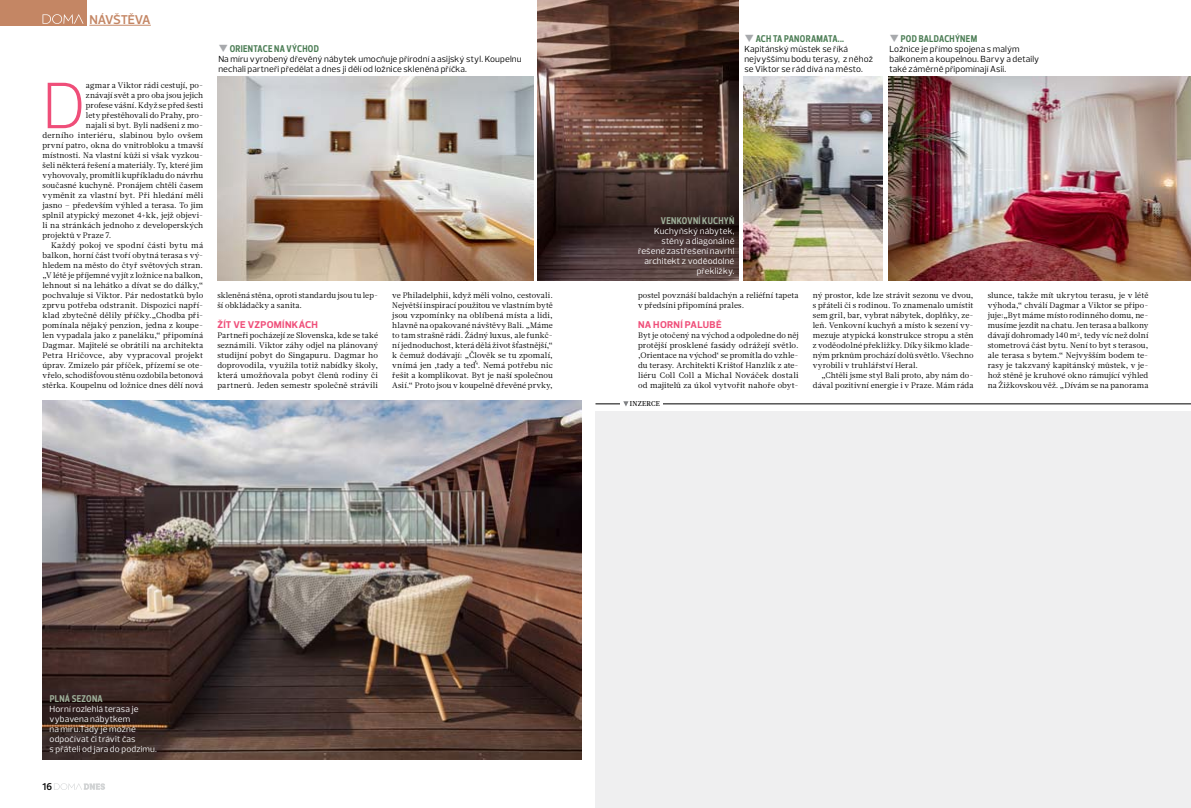
<style>
.page{position:relative;width:1191px;height:808px;background:#fff}
.page>*{position:absolute;margin:0;border:0;box-sizing:border-box;transform-origin:0 0}
.t1{font:300 66.8px "Prelo";color:#ef4e79}
.t2{font:600 13px "Prelo";letter-spacing:-.02em;color:#c48664}
.t3{font:700 10px "Prelo Condensed";letter-spacing:.025em;color:#4c7d55}
.t4{font:700 10px "Prelo";letter-spacing:.025em;color:#ef4e79}
.t5{font:700 10px "Prelo Condensed";letter-spacing:.025em;color:#9daf99}
.t6{font:600 10px "Prelo";color:#000}
.t7{font:9px/10px "Prelo";letter-spacing:.015em;color:#000}
.t8{font:9px/10px "Prelo";letter-spacing:.015em;color:#fff}
.t9{font:8px/10px "Glosa Text";letter-spacing:.01em;color:#000;text-align:justify}
.t10{font:8px "Glosa Text";letter-spacing:.03em;color:#000}
.t11{font:500 7px "Glosa Headline";letter-spacing:.035em;color:#000}
.s1{color:#a7a9ac}
</style>
<div class="page">
<img style="left:744px;top:77px;width:139px;height:204px">
<img style="left:538px;top:0;width:200px;height:281px">
<img style="left:889px;top:77px;width:302px;height:204px">
<img style="left:217px;top:77px;width:316px;height:204px">
<img style="left:43px;top:401px;width:538px;height:359px">
<svg style="left:54px;top:783px;width:51px;height:7px"></svg>
<div style="left:0;top:0;width:87px;height:26px;background:#c48664"></div>
<hr style="left:89px;top:25px;width:62px;height:1px;background:#c48664">
<svg style="left:43px;top:14px;width:40px;height:10px"></svg>
<div style="left:595px;top:411px;width:596px;height:397px;background:#efeff0"></div>
<hr style="left:595px;top:404px;width:596px;height:1px;background:#000">
<div style="left:620px;top:399px;width:43px;height:12px;background:#fff"></div>
<svg style="left:623px;top:401px;width:5px;height:5px"></svg>
<h2 class="t2" style="left:89px;top:12px;width:63px">NÁVŠTĚVA</h2>
<h1 class="t1" style="left:43px;top:65px;width:45px">D</h1>
<p class="t9" style="left:86px;top:80px;width:119px">agmar a Viktor rádi cestují, po-</p>
<p class="t9" style="left:86px;top:90px;width:119px">znávají svět a pro oba jsou jejich</p>
<p class="t9" style="left:86px;top:100px;width:119px">profese vášní. Když se před šesti</p>
<p class="t9" style="left:86px;top:110px;width:119px">lety přestěhovali do Prahy, pro-</p>
<p class="t9" style="left:86px;top:120px;width:119px">najali si byt. Byli nadšeni z mo-</p>
<p class="t9" style="left:43px;top:130px;width:162px">derního interiéru, slabinou bylo ovšem</p>
<p class="t9" style="left:43px;top:140px;width:162px">první patro, okna do vnitrobloku a tmavší</p>
<p class="t9" style="left:43px;top:150px;width:162px">místnosti. Na vlastní kůži si však vyzkou-</p>
<p class="t9" style="left:43px;top:160px;width:162px">šeli některá řešení a materiály. Ty, které jim</p>
<p class="t9" style="left:43px;top:170px;width:162px">vyhovovaly, promítli kupříkladu do návrhu</p>
<p class="t9" style="left:43px;top:180px;width:162px">současné kuchyně. Pronájem chtěli časem</p>
<p class="t10" style="left:43px;top:190px;width:162px">vyměnit za vlastní byt. Při hledání měli</p>
<p class="t9" style="left:43px;top:200px;width:162px">jasno – především výhled a terasa. To jim</p>
<p class="t9" style="left:43px;top:210px;width:162px">splnil atypický mezonet 4+kk, jejž objevi-</p>
<p class="t9" style="left:43px;top:220px;width:162px">li na stránkách jednoho z developerských</p>
<p class="t9" style="left:43px;top:230px;width:70px">projektů v Praze 7.</p>
<p class="t10" style="left:51px;top:240px;width:154px">Každý pokoj ve spodní části bytu má</p>
<p class="t9" style="left:43px;top:250px;width:162px">balkon, horní část tvoří obytná terasa s vý-</p>
<p class="t9" style="left:43px;top:260px;width:162px">hledem na město do čtyř světových stran.</p>
<p class="t9" style="left:43px;top:270px;width:162px">„V létě je příjemné vyjít z ložnice na balkon,</p>
<p class="t9" style="left:43px;top:280px;width:162px">lehnout si na lehátko a dívat se do dálky,“</p>
<p class="t9" style="left:43px;top:290px;width:162px">pochvaluje si Viktor. Pár nedostatků bylo</p>
<p class="t9" style="left:43px;top:300px;width:162px">zprvu potřeba odstranit. Dispozici napří-</p>
<p class="t9" style="left:43px;top:310px;width:162px">klad zbytečně dělily příčky.„Chodba při-</p>
<p class="t9" style="left:43px;top:320px;width:162px">pomínala nějaký penzion, jedna z koupe-</p>
<p class="t9" style="left:43px;top:330px;width:162px">len vypadala jako z paneláku,“ připomíná</p>
<p class="t9" style="left:43px;top:340px;width:162px">Dagmar. Majitelé se obrátili na architekta</p>
<p class="t9" style="left:43px;top:350px;width:162px">Petra Hričovce, aby vypracoval projekt</p>
<p class="t9" style="left:43px;top:360px;width:162px">úprav. Zmizelo pár příček, přízemí se ote-</p>
<p class="t9" style="left:43px;top:370px;width:162px">vřelo, schodišťovou stěnu ozdobila betonová</p>
<p class="t9" style="left:43px;top:380px;width:162px">stěrka. Koupelnu od ložnice dnes dělí nová</p>
<p class="t3" style="left:218px;top:43px;width:102px"><span class="s1">❑</span>ORIENTACE NA VÝCHOD</p>
<p class="t7" style="left:218px;top:54px;width:305px">Na míru vyrobený dřevěný nábytek umocňuje přírodní a asijský styl. Koupelnu nechali partneři předělat a dnes ji dělí od ložnice skleněná příčka.</p>
<p class="t3" style="left:744px;top:32px;width:101px"><span class="s1">❑</span>ACH TA PANORAMATA...</p>
<p class="t7" style="left:744px;top:44px;width:130px">Kapitánský můstek se říká nejvyššímu bodu terasy, z něhož se Viktor se rád dívá na město.</p>
<p class="t3" style="left:889px;top:32px;width:89px"><span class="s1">❑</span>POD BALDACHÝNEM</p>
<p class="t7" style="left:889px;top:44px;width:151px">Ložnice je přímo spojena s malým balkonem a koupelnou. Barvy a detaily také záměrně připomínají Asii.</p>
<p class="t5" style="left:661px;top:214px;width:75px">VENKOVNÍ KUCHYŇ</p>
<p class="t8" style="left:638px;top:226px;width:98px;text-align:right">Kuchyňský nábytek, stěny a diagonálně řešené zastřešení navrhl architekt z voděodolné překližky.</p>
<p class="t9" style="left:217px;top:290px;width:162px">skleněná stěna, oproti standardu jsou tu lep&shy;ší obkládačky a sanita.</p>
<p class="t4" style="left:217px;top:319px;width:102px">ŽÍT VE VZPOMÍNKÁCH</p>
<p class="t9" style="left:217px;top:330px;width:162px">Partneři pocházejí ze Slovenska, kde se také seznámili. Viktor záhy odjel na plánovaný studijní pobyt do Singapuru. Dagmar ho doprovodila, využila totiž nabídky školy, která umožňovala pobyt členů rodiny či partnerů. Jeden semestr společně strávili</p>
<p class="t9" style="left:392px;top:290px;width:162px">ve Philadelphii, když měli volno, cestovali.<br>Největší inspirací použitou ve vlastním bytě jsou vzpomínky na oblíbená místa a lidi, hlavně na opakované návštěvy Bali. „Máme to tam strašně rádi. Žádný luxus, ale funkč&shy;ní jednoduchost, která dělá život šťastnější,“ k čemuž dodávají: „Člověk se tu zpomalí, vnímá jen ,tady a teď‘. Nemá potřebu nic řešit a komplikovat. Byt je naší společnou Asií.“ Proto jsou v koupelně dřevěné prvky,</p>
<p class="t9" style="left:638px;top:290px;width:162px">postel povznáší baldachýn a reliéfní tapeta v předsíni připomíná prales.</p>
<p class="t4" style="left:638px;top:319px;width:85px">NA HORNÍ PALUBĚ</p>
<p class="t9" style="left:638px;top:330px;width:162px">Byt je otočený na východ a odpoledne do něj protější prosklené fasády odrážejí světlo. ,Orientace na východ‘ se promítla do vzhle&shy;du terasy. Architekti Krištof Hanzlík z ate&shy;liéru Coll Coll a Michal Nováček dostali od majitelů za úkol vytvořit nahoře obyt-</p>
<p class="t11" style="left:630px;top:399px;width:32px">INZERCE</p>
<p class="t9" style="left:813px;top:290px;width:162px">ný prostor, kde lze strávit sezonu ve dvou, s přáteli či s rodinou. To znamenalo umístit sem gril, bar, vybrat nábytek, doplňky, ze&shy;leň. Venkovní kuchyň a místo k sezení vy&shy;mezuje atypická konstrukce stropu a stěn z voděodolné překližky. Díky šikmo klade&shy;ným prknům prochází dolů světlo. Všechno vyrobili v truhlářství Heral.</p>
<p class="t9" style="left:813px;top:370px;width:162px;text-align:right">„Chtěli jsme styl Bali proto, aby nám do&shy;dával pozitivní energie i v Praze. Mám ráda</p>
<p class="t9" style="left:987px;top:290px;width:162px">slunce, takže mít ukrytou terasu, je v létě výhoda,“ chválí Dagmar a Viktor se připo&shy;juje:„Byt máme místo rodinného domu, ne&shy;musíme jezdit na chatu. Jen terasa a balkony dávají dohromady 140 m<sup>2</sup>, tedy víc než dolní stometrová část bytu. Není to byt s terasou, ale terasa s bytem.“ Nejvyšším bodem te&shy;rasy je takzvaný kapitánský můstek, v je&shy;hož stěně je kruhové okno rámující výhled na Žižkovskou věž. „Dívám se na panorama</p>
<p class="t5" style="left:50px;top:692px;width:55px">PLNÁ SEZONA</p>
<p class="t8" style="left:50px;top:704px;width:109px">Horní rozlehlá terasa je vybavena nábytkem<br>na míru.Tady je možné odpočívat či trávit čas<br>s přáteli od jara do podzimu.</p>
<p class="t6" style="left:43px;top:780px;width:11px">16</p>
</div>
